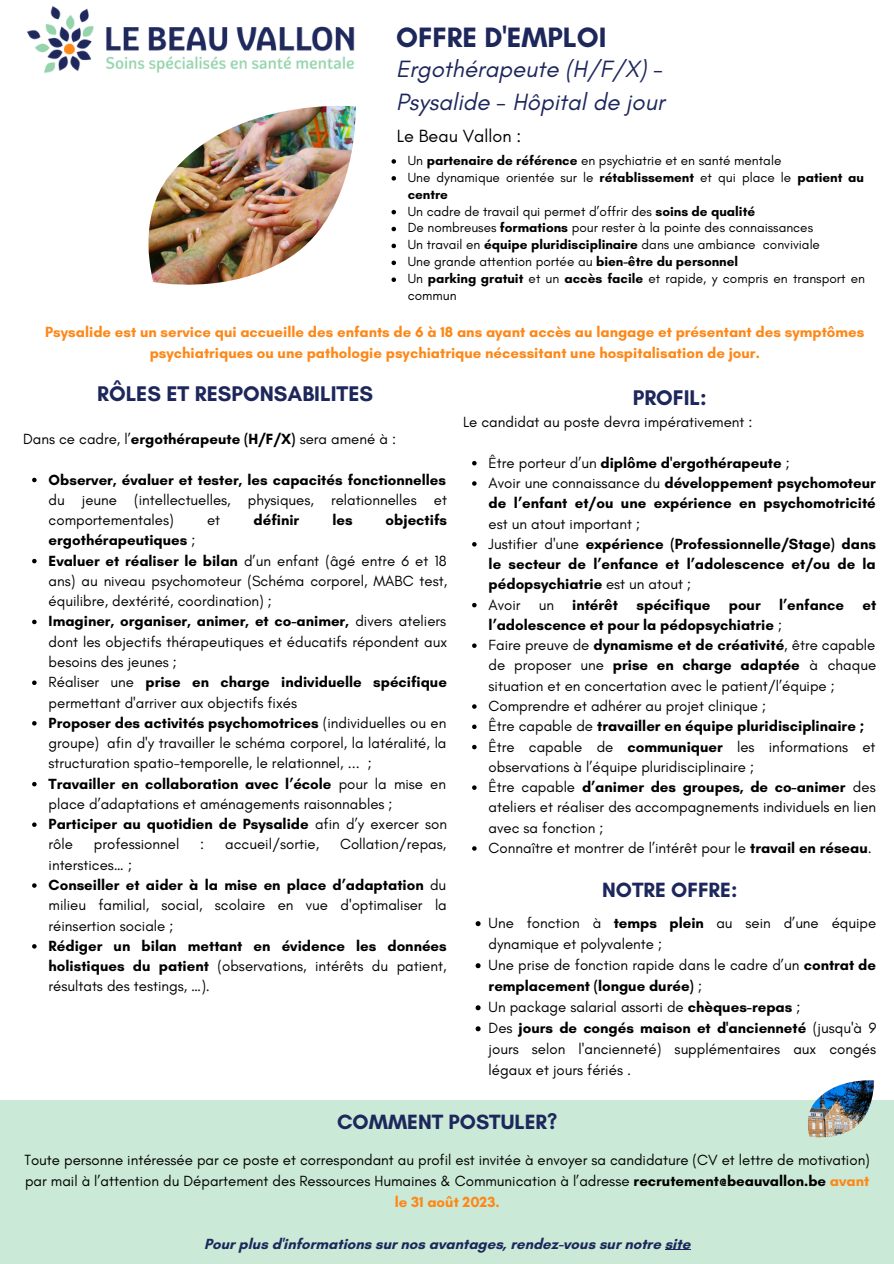
<style>
.page{position:relative;width:894px;height:1264px;background:#fff}
.page>*{position:absolute;margin:0;border:0;box-sizing:border-box;transform-origin:0 0}
.t1{font:700 28.5px "Glacial Indifference";color:#1d275c}
.t2{font:italic 24px "Glacial Indifference";color:#1d275c}
.t3{font:700 21.6px "Glacial Indifference";color:#1d275c}
.t4{font:700 21px "Glacial Indifference";color:#1d275c}
.t5{font:18px "Glacial Indifference";color:#000}
.t6{font:15px/20.2px "Glacial Indifference";color:#000;text-align:justify}
.t7{font:700 15px/20.2px "Glacial Indifference";color:#000;text-align:justify}
.t8{font:700 15px/20.2px "Glacial Indifference";color:#fe8716;text-align:center}
.t9{font:700 15px "Glacial Indifference";color:#1d275c}
.t10{font:13.5px/17px "Glacial Indifference";color:#000}
.s1{font-weight:700}
.s2{font-weight:400}
.s3{font-weight:700;color:#fe8716}
</style>
<div class="page">
<div style="left:0;top:1100px;width:893px;height:163px;background:#cae9d6"></div>
<img style="left:27px;top:6px;width:328px;height:67px">
<img style="left:148px;top:106px;width:208px;height:179px">
<img style="left:808px;top:1080px;width:65px;height:57px">
<svg style="left:32px;top:478px;width:5px;height:4px"></svg>
<svg style="left:32px;top:559px;width:5px;height:4px"></svg>
<svg style="left:32px;top:619px;width:5px;height:5px"></svg>
<svg style="left:32px;top:680px;width:5px;height:5px"></svg>
<svg style="left:32px;top:721px;width:5px;height:4px"></svg>
<svg style="left:32px;top:782px;width:5px;height:4px"></svg>
<svg style="left:32px;top:822px;width:5px;height:5px"></svg>
<svg style="left:32px;top:883px;width:5px;height:4px"></svg>
<svg style="left:32px;top:944px;width:5px;height:4px"></svg>
<svg style="left:665px;top:1249px;width:25px;height:1px"></svg>
<svg style="left:391px;top:159px;width:5px;height:5px"></svg>
<svg style="left:391px;top:176px;width:5px;height:5px"></svg>
<svg style="left:391px;top:210px;width:5px;height:4px"></svg>
<svg style="left:391px;top:227px;width:5px;height:4px"></svg>
<svg style="left:391px;top:244px;width:5px;height:4px"></svg>
<svg style="left:391px;top:260px;width:5px;height:5px"></svg>
<svg style="left:391px;top:277px;width:5px;height:5px"></svg>
<svg style="left:472px;top:461px;width:4px;height:4px"></svg>
<svg style="left:472px;top:481px;width:4px;height:4px"></svg>
<svg style="left:472px;top:542px;width:4px;height:4px"></svg>
<svg style="left:472px;top:603px;width:4px;height:4px"></svg>
<svg style="left:472px;top:643px;width:4px;height:5px"></svg>
<svg style="left:472px;top:704px;width:4px;height:4px"></svg>
<svg style="left:472px;top:724px;width:4px;height:5px"></svg>
<svg style="left:472px;top:744px;width:4px;height:5px"></svg>
<svg style="left:472px;top:785px;width:4px;height:5px"></svg>
<svg style="left:472px;top:846px;width:4px;height:4px"></svg>
<svg style="left:475px;top:921px;width:5px;height:5px"></svg>
<svg style="left:475px;top:963px;width:5px;height:5px"></svg>
<svg style="left:475px;top:1005px;width:5px;height:5px"></svg>
<svg style="left:475px;top:1026px;width:5px;height:5px"></svg>
<p class="t1" style="left:396px;top:20px;width:212px">OFFRE D'EMPLOI</p>
<p class="t2" style="left:396px;top:54px;width:268px">Ergothérapeute (H/F/X) -</p>
<p class="t2" style="left:396px;top:87px;width:270px">Psysalide - Hôpital de jour</p>
<p class="t5" style="left:397px;top:125px;width:126px">Le Beau Vallon :</p>
<p class="t10" style="left:407px;top:152px;width:375px">Un <span class="s1">partenaire de référence</span> en psychiatrie et en santé mentale</p>
<p class="t10" style="left:407px;top:168px;width:457px">Une dynamique orientée sur le <span class="s1">rétablissement</span> et qui place le <span class="s1">patient au centre</span></p>
<p class="t10" style="left:407px;top:202px;width:349px">Un cadre de travail qui permet d’offrir des <span class="s1">soins de qualité</span></p>
<p class="t10" style="left:407px;top:219px;width:407px">De nombreuses <span class="s1">formations</span> pour rester à la pointe des connaissances</p>
<p class="t10" style="left:407px;top:236px;width:413px">Un travail en <span class="s1">équipe pluridisciplinaire</span> dans une ambiance conviviale</p>
<p class="t10" style="left:407px;top:253px;width:332px">Une grande attention portée au <span class="s1">bien-être du personnel</span></p>
<p class="t10" style="left:407px;top:270px;width:459px">Un <span class="s1">parking gratuit</span> et un <span class="s1">accès facile</span> et rapide, y compris en transport en commun</p>
<p class="t8" style="left:45px;top:322px;width:820px">Psysalide est un service qui accueille des enfants de 6 à 18 ans ayant accès au langage et présentant des symptômes psychiatriques ou une pathologie psychiatrique nécessitant une hospitalisation de jour.</p>
<p class="t3" style="left:97px;top:380px;width:277px">RÔLES ET RESPONSABILITES</p>
<p class="t6" style="left:23px;top:428px;width:374px">Dans ce cadre, l’<span class="s1">ergothérapeute (H/F/X)</span> sera amené à :</p>
<p class="t6" style="left:49px;top:469px;width:400px"><span class="s1">Observer, évaluer et tester, les capacités fonctionnelles </span>du jeune (intellectuelles, physiques, relationnelles et comportementales)</p>
<p class="t6" style="left:207px;top:509px;width:15px">et</p>
<p class="t7" style="left:253px;top:509px;width:47px">définir</p>
<p class="t7" style="left:332px;top:509px;width:22px">les</p>
<p class="t7" style="left:385px;top:509px;width:63px">objectifs</p>
<p class="t7" style="left:49px;top:530px;width:148px">ergothérapeutiques <span class="s2">;</span></p>
<p class="t6" style="left:49px;top:550px;width:400px"><span class="s1">Evaluer et réaliser le bilan</span> d’un enfant (âgé entre 6 et 18 ans) au niveau psychomoteur (Schéma corporel, MABC test, équilibre, dextérité, coordination) ;</p>
<p class="t6" style="left:49px;top:611px;width:400px"><span class="s1">Imaginer, organiser, animer, et co-animer,</span> divers ateliers dont les objectifs thérapeutiques et éducatifs répondent aux besoins des jeunes ;</p>
<p class="t6" style="left:49px;top:672px;width:400px">Réaliser une <span class="s1">prise en charge individuelle spécifique </span>permettant d'arriver aux objectifs fixés</p>
<p class="t6" style="left:49px;top:712px;width:399px"><span class="s1">Proposer des activités psychomotrices</span> (individuelles ou en groupe) afin d'y travailler le schéma corporel, la latéralité, la structuration spatio-temporelle, le relationnel, ... ;</p>
<p class="t6" style="left:49px;top:773px;width:399px"><span class="s1">Travailler en collaboration avec l’école</span> pour la mise en place d’adaptations et aménagements raisonnables ;</p>
<p class="t7" style="left:49px;top:813px;width:400px">Participer au quotidien de Psysalide <span class="s2">afin d’y exercer son rôle</span></p>
<p class="t6" style="left:94px;top:834px;width:87px">professionnel</p>
<p class="t6" style="left:200px;top:834px;width:6px">:</p>
<p class="t6" style="left:225px;top:834px;width:95px">accueil/sortie,</p>
<p class="t6" style="left:340px;top:834px;width:108px">Collation/repas,</p>
<p class="t6" style="left:49px;top:854px;width:85px">interstices… ;</p>
<p class="t6" style="left:49px;top:874px;width:399px"><span class="s1">Conseiller et aider à la mise en place d’adaptation</span> du milieu familial, social, scolaire en vue d'optimaliser la réinsertion sociale ;</p>
<p class="t7" style="left:49px;top:935px;width:399px">Rédiger un bilan mettant en évidence les données holistiques du patient <span class="s2">(observations, intérêts du patient, résultats des testings, …).</span></p>
<p class="t3" style="left:632px;top:384px;width:76px">PROFIL:</p>
<p class="t6" style="left:463px;top:412px;width:291px">Le candidat au poste devra impérativement :</p>
<p class="t7" style="left:488px;top:452px;width:302px"><span class="s2">Être porteur d’un</span> diplôme d'ergothérapeute <span class="s2">;</span></p>
<p class="t7" style="left:488px;top:472px;width:389px"><span class="s2">Avoir une connaissance du</span> développement psychomoteur de l’enfant et/ou une expérience en psychomotricité <span class="s2">est un atout important ;</span></p>
<p class="t7" style="left:488px;top:533px;width:389px"><span class="s2">Justifier d'une</span> expérience (Professionnelle/Stage) dans le secteur de l’enfance et l’adolescence et/ou de la pédopsychiatrie <span class="s2">est un atout ;</span></p>
<p class="t7" style="left:488px;top:594px;width:389px"><span class="s2">Avoir un</span> intérêt spécifique pour l’enfance et l’adolescence et pour la pédopsychiatrie <span class="s2">;</span></p>
<p class="t6" style="left:488px;top:635px;width:389px">Faire preuve de <span class="s1">dynamisme et de créativité</span>, être capable de proposer une <span class="s1">prise en charge adaptée</span> à chaque situation et en concertation avec le patient/l’équipe ;</p>
<p class="t6" style="left:488px;top:695px;width:279px">Comprendre et adhérer au projet clinique ;</p>
<p class="t7" style="left:488px;top:716px;width:377px"><span class="s2">Être capable de</span> travailler en équipe pluridisciplinaire ;</p>
<p class="t6" style="left:488px;top:736px;width:388px">Être capable de <span class="s1">communiquer</span> les informations et observations à l’équipe pluridisciplinaire ;</p>
<p class="t6" style="left:488px;top:776px;width:389px">Être capable <span class="s1">d’animer des groupes, de co-animer</span> des ateliers et réaliser des accompagnements individuels en lien avec sa fonction ;</p>
<p class="t6" style="left:488px;top:837px;width:384px">Connaître et montrer de l’intérêt pour le <span class="s1">travail en réseau</span>.</p>
<p class="t4" style="left:602px;top:877px;width:137px">NOTRE OFFRE:</p>
<p class="t6" style="left:488px;top:912px;width:389px;line-height:21px">Une fonction à <span class="s1">temps plein</span> au sein d’une équipe dynamique et polyvalente ;</p>
<p class="t6" style="left:488px;top:954px;width:389px;line-height:21px">Une prise de fonction rapide dans le cadre d’un <span class="s1">contrat de remplacement (longue durée)</span> ;</p>
<p class="t6" style="left:488px;top:996px;width:313px">Un package salarial assorti de <span class="s1">chèques-repas</span> ;</p>
<p class="t6" style="left:488px;top:1017px;width:389px;line-height:21px">Des <span class="s1">jours de congés maison et d'ancienneté</span> (jusqu'à 9 jours selon l'ancienneté) supplémentaires aux congés légaux et jours fériés .</p>
<p class="t4" style="left:337px;top:1108px;width:222px">COMMENT POSTULER?</p>
<p class="t6" style="left:24px;top:1148px;width:846px;line-height:21px;text-align:center">Toute personne intéressée par ce poste et correspondant au profil est invitée à envoyer sa candidature (CV et lettre de motivation) par mail à l’attention du Département des Ressources Humaines &amp; Communication à l’adresse <span class="s1">recrutement@beauvallon.be</span> <span class="s3">avant le 31 août 2023.</span></p>
<p class="t9" style="left:204px;top:1234px;width:487px">Pour plus d'informations sur nos avantages, rendez-vous sur notre site</p>
</div>
